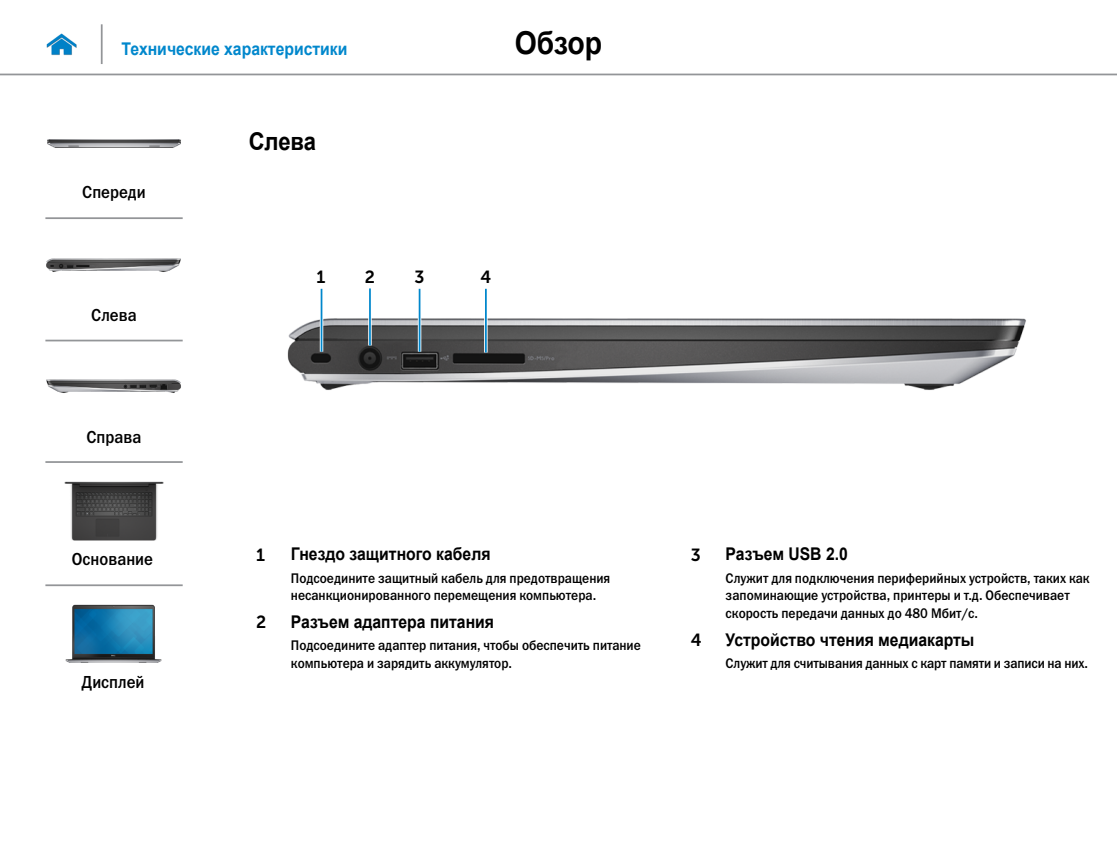
<style>
.page{position:relative;width:1117px;height:844px;background:#fff}
.page>*{position:absolute;margin:0;border:0;box-sizing:border-box;transform-origin:0 0}
.t1{font:700 31.5px "Arial";letter-spacing:-.005em;color:#000;scale:.9 1}
.Head2{font:700 24.5px "Arial";letter-spacing:-.005em;color:#000;scale:.9 1}
.Callout_Head{font:700 17.5px "Arial";color:#000;scale:.9 1}
.t2{font:17.5px "Franklin Gothic Medium C";color:#000;scale:.9 1}
.t3{font:700 17.5px "Arial";color:#0087cc;scale:.9 1}
.Callout_Head-2{font:17.5px "Museo Sans For Dell 700";color:#000}
.Callout-L{font:17.5px "Museo Sans For Dell 700";color:#000}
.Callout_description{font:14px/17.5px "Franklin Gothic Medium C";color:#000;scale:.9 1}
</style>
<div class="page">
<hr style="left:0;top:74px;width:1116px;height:1px;background:#939598">
<img style="left:46px;top:33px;width:31px;height:23px">
<img style="left:287px;top:318px;width:739px;height:72px">
<hr style="left:368px;top:288px;width:3px;height:57px;background:#fff">
<hr style="left:369px;top:288px;width:2px;height:57px;background:#0087cc">
<hr style="left:484px;top:289px;width:3px;height:63px;background:#fff">
<hr style="left:485px;top:289px;width:1px;height:63px;background:#0087cc">
<hr style="left:418px;top:289px;width:3px;height:62px;background:#fff">
<hr style="left:418px;top:289px;width:2px;height:62px;background:#0087cc">
<hr style="left:320px;top:289px;width:3px;height:62px;background:#fff">
<hr style="left:320px;top:289px;width:2px;height:62px;background:#0087cc">
<hr style="left:101px;top:24px;width:2px;height:40px;background:#939598">
<img style="left:47px;top:139px;width:134px;height:9px">
<img style="left:46px;top:258px;width:135px;height:14px">
<img style="left:46px;top:379px;width:135px;height:14px">
<img style="left:64px;top:481px;width:100px;height:59px">
<img style="left:65px;top:604px;width:97px;height:58px">
<hr style="left:45px;top:217px;width:138px;height:2px;background:#939598">
<hr style="left:45px;top:339px;width:138px;height:2px;background:#939598">
<hr style="left:45px;top:461px;width:138px;height:2px;background:#939598">
<hr style="left:45px;top:584px;width:138px;height:2px;background:#939598">
<p class="t3" style="left:122px;top:37px;width:252px">Технические характеристики</p>
<h1 class="t1" style="left:514px;top:22px;width:98px">Обзор</h1>
<p class="t2" style="left:82px;top:182px;width:72px">Спереди</p>
<p class="t2" style="left:91px;top:305px;width:52px">Слева</p>
<p class="t2" style="left:86px;top:427px;width:63px">Справа</p>
<p class="t2" style="left:72px;top:549px;width:92px">Основание</p>
<p class="t2" style="left:82px;top:672px;width:71px">Дисплей</p>
<p class="Head2" style="left:249px;top:125px;width:76px">Слева</p>
<p class="Callout-L" style="left:316px;top:267px;width:10px">1</p>
<p class="Callout-L" style="left:365px;top:267px;width:12px">2</p>
<p class="Callout-L" style="left:414px;top:267px;width:12px">3</p>
<p class="Callout-L" style="left:480px;top:267px;width:12px">4</p>
<p class="Callout_Head-2" style="left:256px;top:544px;width:10px">1</p>
<p class="Callout_Head" style="left:291px;top:542px;width:223px">Гнездо защитного кабеля</p>
<p class="Callout_description" style="left:291px;top:569px;width:356px">Подсоедините защитный кабель для предотвращения несанкционированного перемещения компьютера.</p>
<p class="Callout_Head-2" style="left:256px;top:612px;width:12px">2</p>
<p class="Callout_Head" style="left:291px;top:610px;width:227px">Разъем адаптера питания</p>
<p class="Callout_description" style="left:291px;top:636px;width:390px">Подсоедините адаптер питания, чтобы обеспечить питание компьютера и зарядить аккумулятор.</p>
<p class="Callout_Head-2" style="left:690px;top:544px;width:12px">3</p>
<p class="Callout_Head" style="left:725px;top:542px;width:137px">Разъем USB 2.0</p>
<p class="Callout_description" style="left:725px;top:569px;width:406px">Служит для подключения периферийных устройств, таких как запоминающие устройства, принтеры и т.д. Обеспечивает скорость передачи данных до 480 Мбит/с.</p>
<p class="Callout_Head-2" style="left:690px;top:630px;width:12px">4</p>
<p class="Callout_Head" style="left:725px;top:627px;width:278px">Устройство чтения медиакарты</p>
<p class="Callout_description" style="left:725px;top:654px;width:404px">Служит для считывания данных с карт памяти и записи на них.</p>
</div>
